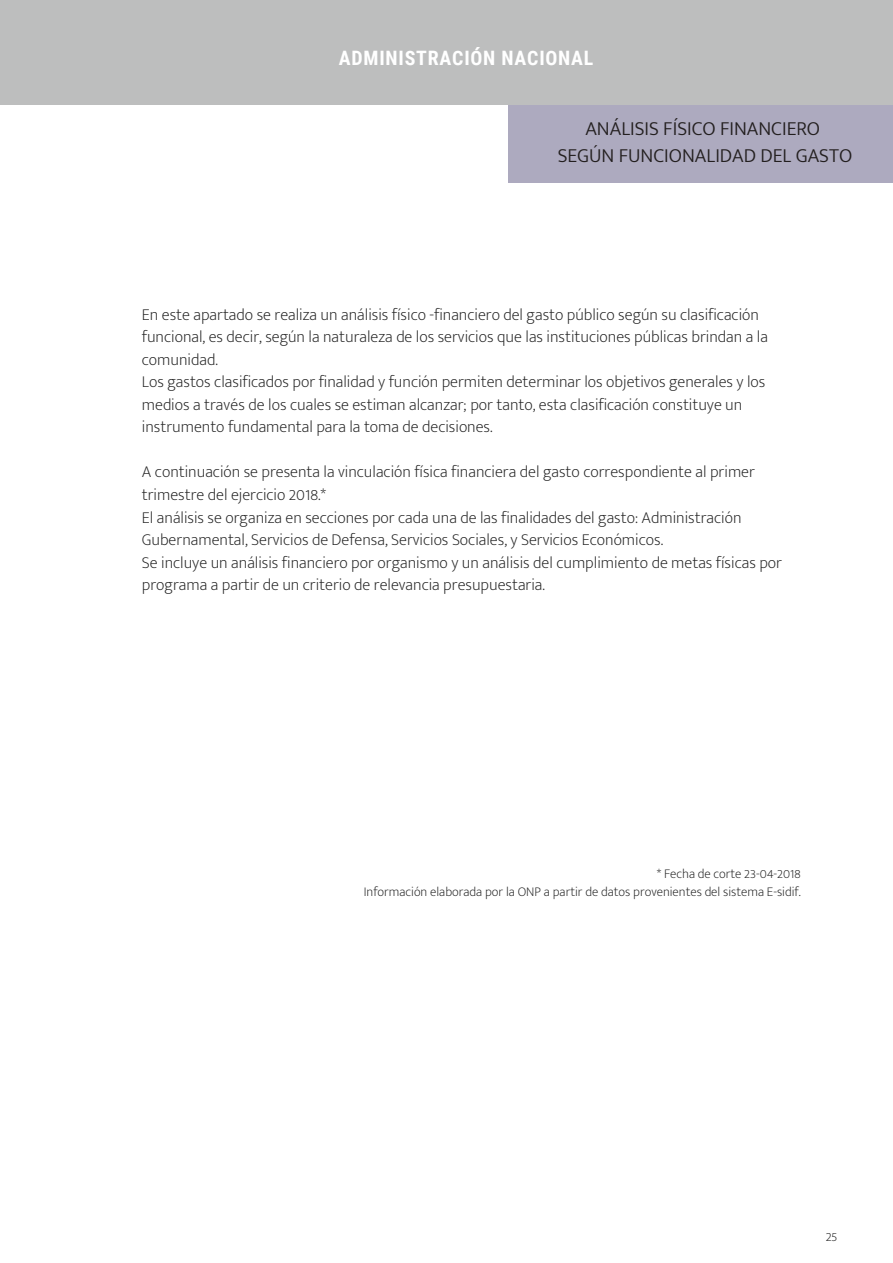
<style>
.page{position:relative;width:893px;height:1263px;background:#fff}
.page>*{position:absolute;margin:0;border:0;box-sizing:border-box;transform-origin:0 0}
.t1{font:300 19.8px/27px "Mukta Mahee";color:#231f1f;text-align:center}
.t2{font:700 19.8px "Roboto Condensed";letter-spacing:.04em;color:#fff}
.t3{font:200 16.5px/22.5px "Mukta Mahee";color:#222}
.t4{font:200 13.2px/18px "Mukta Mahee";color:#222;text-align:right}
</style>
<div class="page">
<div style="left:0;top:0;width:893px;height:105px;background:#bdbebe"></div>
<div style="left:508px;top:105px;width:385px;height:77px;background:#adaabf"></div>
<p class="t2" style="left:339px;top:47px;width:256px">ADMINISTRACIÓN NACIONAL</p>
<p class="t1" style="left:558px;top:115px;width:296px">ANÁLISIS FÍSICO FINANCIERO<br>SEGÚN FUNCIONALIDAD DEL GASTO</p>
<p class="t3" style="left:142px;top:303px;width:628px">En este apartado se realiza un análisis físico -financiero del gasto público según su clasificación funcional, es decir, según la naturaleza de los servicios que las instituciones públicas brindan a la comunidad.<br>Los gastos clasificados por finalidad y función permiten determinar los objetivos generales y los medios a través de los cuales se estiman alcanzar; por tanto, esta clasificación constituye un instrumento fundamental para la toma de decisiones.</p>
<p class="t3" style="left:142px;top:460px;width:642px">A continuación se presenta la vinculación física financiera del gasto correspondiente al primer trimestre del ejercicio 2018.*<br>El análisis se organiza en secciones por cada una de las finalidades del gasto: Administración Gubernamental, Servicios de Defensa, Servicios Sociales, y Servicios Económicos.<br>Se incluye un análisis financiero por organismo y un análisis del cumplimiento de metas físicas por programa a partir de un criterio de relevancia presupuestaria.</p>
<p class="t4" style="left:364px;top:865px;width:438px">* Fecha de corte 23-04-2018<br>Información elaborada por la ONP a partir de datos provenientes del sistema E-sidif.</p>
<p class="t4" style="left:826px;top:1227px;width:13px">25</p>
</div>
